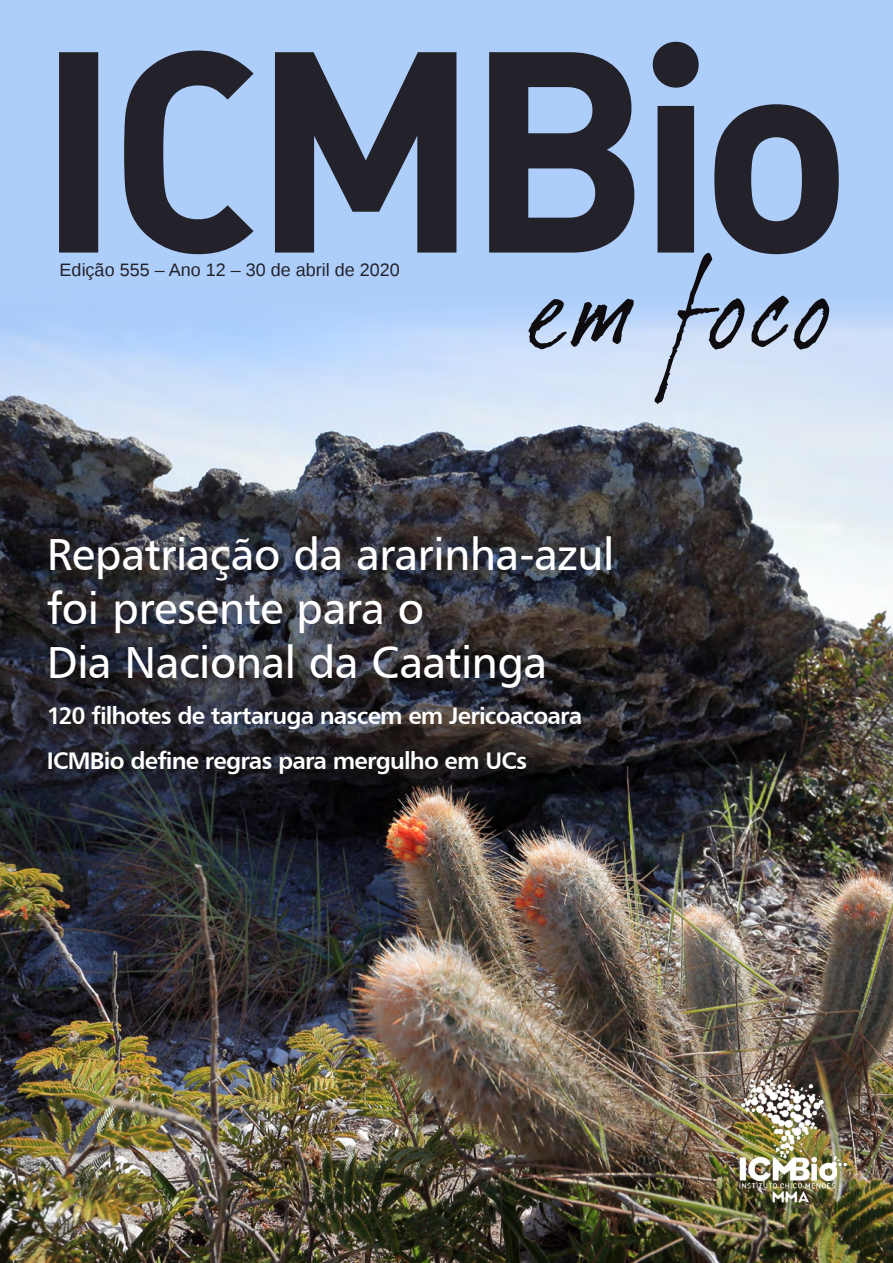
<style>
.page{position:relative;width:893px;height:1263px;background:#fff}
.page>*{position:absolute;margin:0;border:0;box-sizing:border-box;transform-origin:0 0}
.t1{font:45px/54px "Humanist 777 BT Roman B";letter-spacing:-.015em;color:#fff}
.t2{font:24px/45.5px "Humanist 777 BT Bold B";letter-spacing:-.035em;color:#fff}
.t3{font:18px "Liberation Sans";color:#23222a}
</style>
<div class="page">
<div style="left:0;top:0;width:893px;height:285px;background:#adcefb"></div>
<img style="left:0;top:285px;width:893px;height:978px">
<svg style="left:59px;top:42px;width:780px;height:212px;fill:#23222a"></svg>
<img style="left:720px;top:1072px;width:173px;height:142px">
<svg style="left:528px;top:253px;width:301px;height:151px"></svg>
<p class="t3" style="left:60px;top:260px;width:342px">Edição 555 – Ano 12 – 30 de abril de 2020</p>
<h1 class="t1" style="left:47px;top:526px;width:569px">Repatriação da ararinha-azul foi presente para o<br>Dia Nacional da Caatinga</h1>
<p class="t2" style="left:47px;top:692px;width:537px">120 filhotes de tartaruga nascem em Jericoacoara<br>ICMBio define regras para mergulho em UCs</p>
</div>
